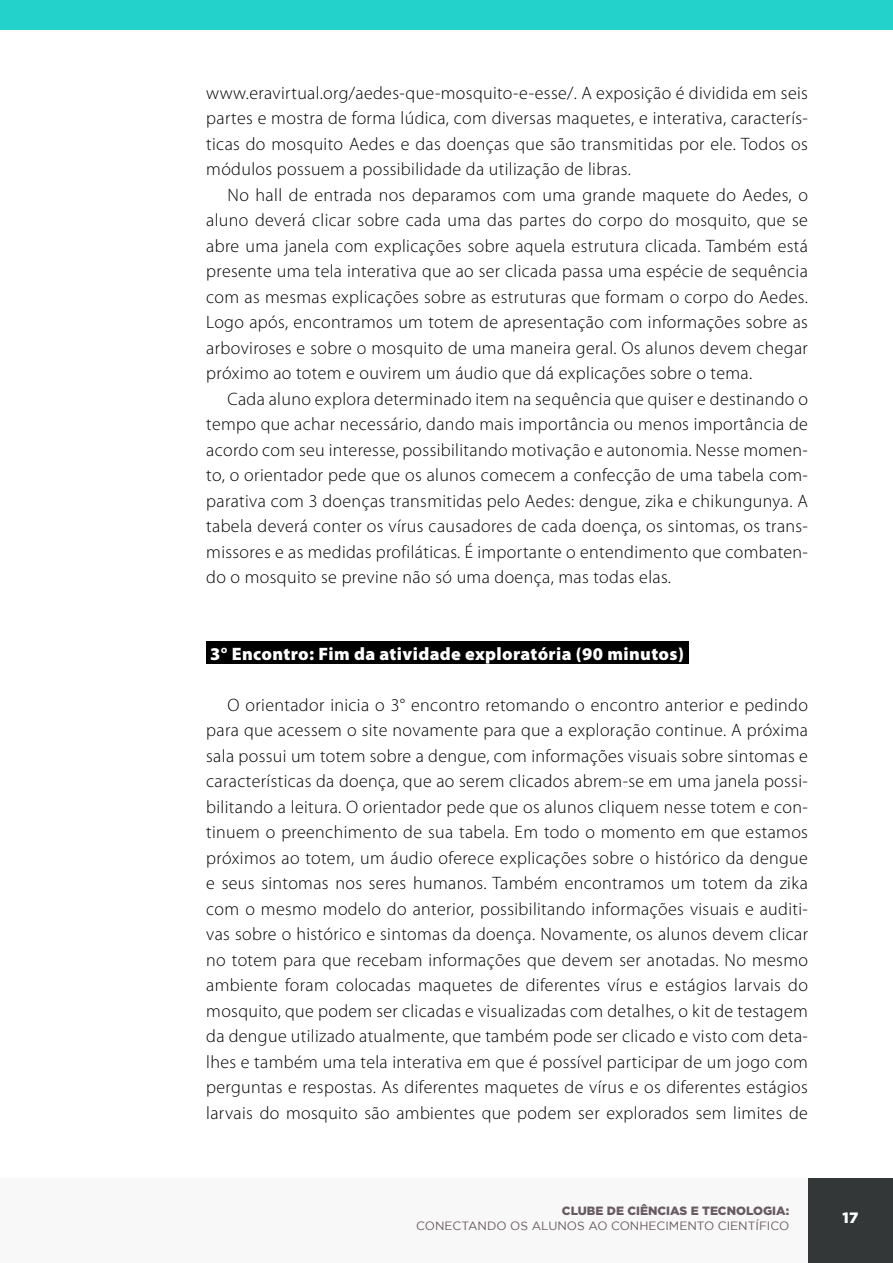
<style>
.page{position:relative;width:893px;height:1263px;background:#fff}
.page>*{position:absolute;margin:0;border:0;box-sizing:border-box;transform-origin:0 0}
.t1{font:300 18px/25.5px "Myriad Pro";letter-spacing:.02em;color:#000;text-align:justify}
.t2{font:900 18px "Myriad Pro";letter-spacing:.02em;color:#fff}
.t3{font:900 15px "Gotham";color:#fff}
.t4{font:12px "Gotham";color:#695a62}
.t5{font:900 12px "Gotham";color:#695a62}
</style>
<div class="page">
<div style="left:0;top:1178px;width:893px;height:85px;background:#f8f8f8"></div>
<div style="left:808px;top:1178px;width:85px;height:85px;background:#333738"></div>
<div style="left:206px;top:642px;width:483px;height:22px;background:#000"></div>
<div style="left:0;top:0;width:893px;height:30px;background:#23d2cb"></div>
<p class="t1" style="left:206px;top:80px;width:603px">www.eravirtual.org/aedes-que-mosquito-e-esse/. A exposição é dividida em seis partes e mostra de forma lúdica, com diversas maquetes, e interativa, caracterís&shy;ticas do mosquito Aedes e das doenças que são transmitidas por ele. Todos os módulos possuem a possibilidade da utilização de libras.</p>
<p class="t1" style="left:206px;top:182px;width:603px;text-indent:21px">No hall de entrada nos deparamos com uma grande maquete do Aedes, o aluno deverá clicar sobre cada uma das partes do corpo do mosquito, que se abre uma janela com explicações sobre aquela estrutura clicada. Também está presente uma tela interativa que ao ser clicada passa uma espécie de sequência com as mesmas explicações sobre as estruturas que formam o corpo do Aedes.<br>Logo após, encontramos um totem de apresentação com informações sobre as arboviroses e sobre o mosquito de uma maneira geral. Os alunos devem chegar próximo ao totem e ouvirem um áudio que dá explicações sobre o tema.</p>
<p class="t1" style="left:206px;top:386px;width:603px;text-indent:21px">Cada aluno explora determinado item na sequência que quiser e destinando o tempo que achar necessário, dando mais importância ou menos importância de acordo com seu interesse, possibilitando motivação e autonomia. Nesse momen&shy;to, o orientador pede que os alunos comecem a confecção de uma tabela com&shy;parativa com 3 doenças transmitidas pelo Aedes: dengue, zika e chikungunya. A tabela deverá conter os vírus causadores de cada doença, os sintomas, os trans&shy;missores e as medidas profiláticas. É importante o entendimento que combaten&shy;do o mosquito se previne não só uma doença, mas todas elas.</p>
<p class="t2" style="left:210px;top:643px;width:475px">3° Encontro: Fim da atividade exploratória (90 minutos)</p>
<p class="t1" style="left:206px;top:692px;width:603px;text-indent:21px">O orientador inicia o 3° encontro retomando o encontro anterior e pedindo para que acessem o site novamente para que a exploração continue. A próxima sala possui um totem sobre a dengue, com informações visuais sobre sintomas e características da doença, que ao serem clicados abrem-se em uma janela possi&shy;bilitando a leitura. O orientador pede que os alunos cliquem nesse totem e con&shy;tinuem o preenchimento de sua tabela. Em todo o momento em que estamos próximos ao totem, um áudio oferece explicações sobre o histórico da dengue e seus sintomas nos seres humanos. Também encontramos um totem da zika com o mesmo modelo do anterior, possibilitando informações visuais e auditi&shy;vas sobre o histórico e sintomas da doença. Novamente, os alunos devem clicar no totem para que recebam informações que devem ser anotadas. No mesmo ambiente foram colocadas maquetes de diferentes vírus e estágios larvais do mosquito, que podem ser clicadas e visualizadas com detalhes, o kit de testagem da dengue utilizado atualmente, que também pode ser clicado e visto com deta&shy;lhes e também uma tela interativa em que é possível participar de um jogo com perguntas e respostas. As diferentes maquetes de vírus e os diferentes estágios larvais do mosquito são ambientes que podem ser explorados sem limites de</p>
<p class="t5" style="left:562px;top:1204px;width:229px">CLUBE DE CIÊNCIAS E TECNOLOGIA:</p>
<p class="t4" style="left:416px;top:1219px;width:374px">CONECTANDO OS ALUNOS AO CONHECIMENTO CIENTÍFICO</p>
<p class="t3" style="left:842px;top:1209px;width:17px">17</p>
</div>
